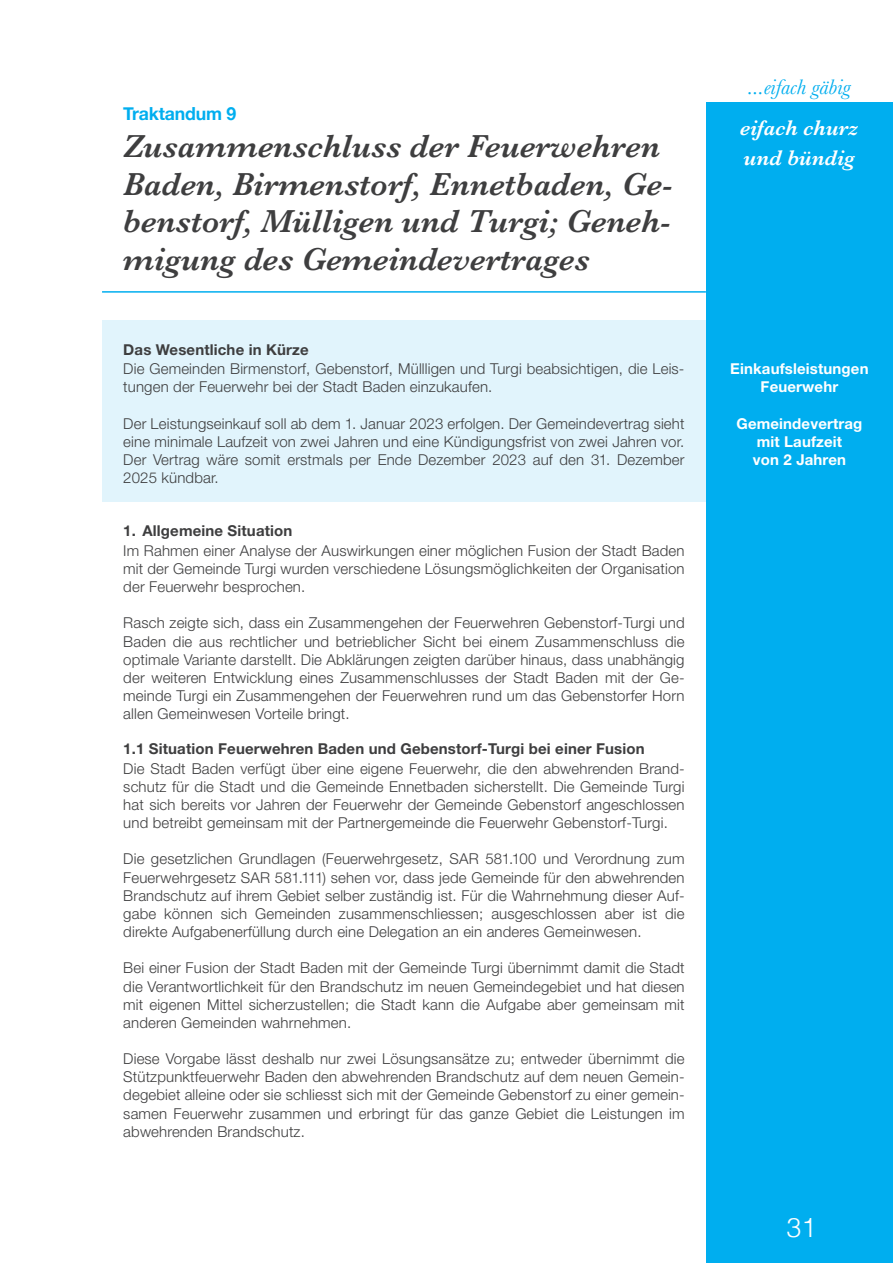
<style>
.page{position:relative;width:893px;height:1263px;background:#fff}
.page>*{position:absolute;margin:0;border:0;box-sizing:border-box;transform-origin:0 0}
.t1{font:italic 600 33px/37.5px "Baskerville";color:#3e3e3f}
.t2{font:300 27px "Helvetica";color:#fff}
.t3{font:italic 600 21.9px/30.9px "Baskerville";color:#fff}
.t4{font:italic 21.9px "Baskerville";color:#00aeef}
.t5{font:700 18px "Helvetica Neue";letter-spacing:-.01em;color:#00aeef}
.t6{font:300 15px/18.1px "Helvetica Neue LT Std";letter-spacing:.01em;color:#3e3e3f;text-align:justify}
.t7{font:700 15px "Helvetica Neue LT Std";letter-spacing:.01em;color:#3e3e3f}
.t8{font:700 15px/18.1px "Helvetica Neue LT Std";letter-spacing:.01em;color:#fff;text-align:center}
</style>
<div class="page">
<div style="left:102px;top:320px;width:635px;height:181px;background:#e1f4fc"></div>
<div style="left:706px;top:102px;width:187px;height:1161px;background:#00aeef"></div>
<hr style="left:102px;top:291px;width:604px;height:2px;background:#00aeef">
<p class="t5" style="left:123px;top:99px;width:115px">Traktandum 9</p>
<h1 class="t1" style="left:123px;top:128px;width:551px">Zusammenschluss der Feuerwehren Baden, Birmenstorf, Ennetbaden, Ge&shy;benstorf, Mülligen und Turgi; Geneh&shy;migung des Gemeindevertrages</h1>
<p class="t7" style="left:123px;top:340px;width:187px">Das Wesentliche in Kürze</p>
<p class="t6" style="left:123px;top:360px;width:563px">Die Gemeinden Birmenstorf, Gebenstorf, Müllligen und Turgi beabsichtigen, die Leis&shy;tungen der Feuerwehr bei der Stadt Baden einzukaufen.</p>
<p class="t6" style="left:123px;top:414px;width:563px">Der Leistungseinkauf soll ab dem 1. Januar 2023 erfolgen. Der Gemeindevertrag sieht eine minimale Laufzeit von zwei Jahren und eine Kündigungsfrist von zwei Jahren vor.<br>Der Vertrag wäre somit erstmals per Ende Dezember 2023 auf den 31. Dezember 2025 kündbar.</p>
<p class="t7" style="left:123px;top:522px;width:171px">1. Allgemeine Situation</p>
<p class="t6" style="left:123px;top:541px;width:563px">Im Rahmen einer Analyse der Auswirkungen einer möglichen Fusion der Stadt Baden mit der Gemeinde Turgi wurden verschiedene Lösungsmöglichkeiten der Organisation der Feuerwehr besprochen.</p>
<p class="t6" style="left:123px;top:614px;width:563px">Rasch zeigte sich, dass ein Zusammengehen der Feuerwehren Gebenstorf-Turgi und Baden die aus rechtlicher und betrieblicher Sicht bei einem Zusammenschluss die optimale Variante darstellt. Die Abklärungen zeigten darüber hinaus, dass unabhängig der weiteren Entwicklung eines Zusammenschlusses der Stadt Baden mit der Ge&shy;meinde Turgi ein Zusammengehen der Feuerwehren rund um das Gebenstorfer Horn allen Gemeinwesen Vorteile bringt.</p>
<p class="t7" style="left:123px;top:739px;width:523px">1.1 Situation Feuerwehren Baden und Gebenstorf-Turgi bei einer Fusion</p>
<p class="t6" style="left:123px;top:759px;width:563px">Die Stadt Baden verfügt über eine eigene Feuerwehr, die den abwehrenden Brand&shy;schutz für die Stadt und die Gemeinde Ennetbaden sicherstellt. Die Gemeinde Turgi hat sich bereits vor Jahren der Feuerwehr der Gemeinde Gebenstorf angeschlossen und betreibt gemeinsam mit der Partnergemeinde die Feuerwehr Gebenstorf-Turgi.</p>
<p class="t6" style="left:123px;top:850px;width:563px">Die gesetzlichen Grundlagen (Feuerwehrgesetz, SAR 581.100 und Verordnung zum Feuerwehrgesetz SAR 581.111) sehen vor, dass jede Gemeinde für den abwehrenden Brandschutz auf ihrem Gebiet selber zuständig ist. Für die Wahrnehmung dieser Auf&shy;gabe können sich Gemeinden zusammenschliessen; ausgeschlossen aber ist die direkte Aufgabenerfüllung durch eine Delegation an ein anderes Gemeinwesen.</p>
<p class="t6" style="left:123px;top:959px;width:563px">Bei einer Fusion der Stadt Baden mit der Gemeinde Turgi übernimmt damit die Stadt die Verantwortlichkeit für den Brandschutz im neuen Gemeindegebiet und hat diesen mit eigenen Mittel sicherzustellen; die Stadt kann die Aufgabe aber gemeinsam mit anderen Gemeinden wahrnehmen.</p>
<p class="t6" style="left:123px;top:1049px;width:563px">Diese Vorgabe lässt deshalb nur zwei Lösungsansätze zu; entweder übernimmt die Stützpunktfeuerwehr Baden den abwehrenden Brandschutz auf dem neuen Gemein&shy;degebiet alleine oder sie schliesst sich mit der Gemeinde Gebenstorf zu einer gemein&shy;samen Feuerwehr zusammen und erbringt für das ganze Gebiet die Leistungen im abwehrenden Brandschutz.</p>
<h3 class="t4" style="left:748px;top:72px;width:104px">...eifach gäbig</h3>
<h3 class="t3" style="left:740px;top:112px;width:120px">eifach churz und bündig</h3>
<p class="t8" style="left:730px;top:360px;width:140px">Einkaufsleistungen<br>Feuerwehr</p>
<p class="t8" style="left:736px;top:414px;width:127px">Gemeindevertrag mit Laufzeit<br>von 2 Jahren</p>
<h2 class="t2" style="left:786px;top:1204px;width:32px">31</h2>
</div>
